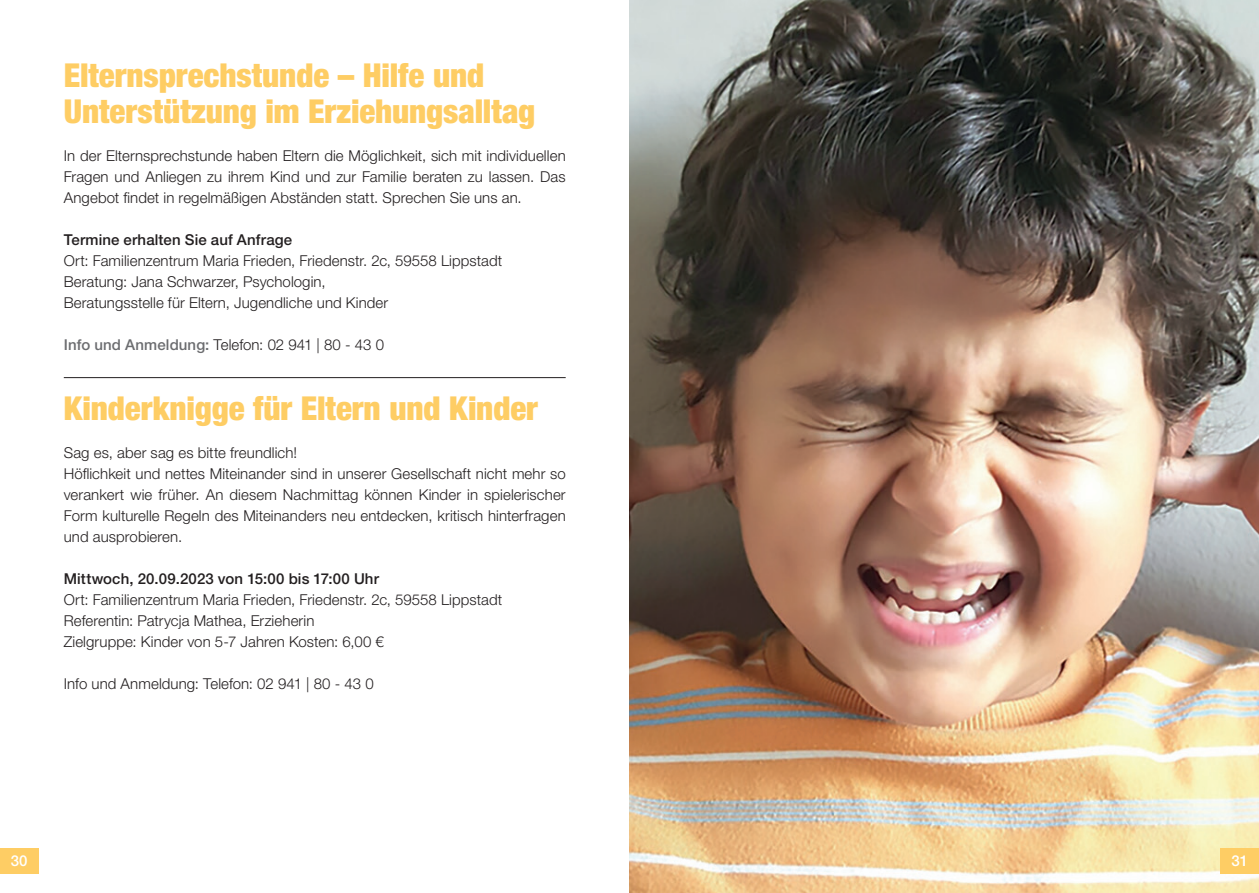
<style>
.page{position:relative;width:1259px;height:893px;background:#fff}
.page>*{position:absolute;margin:0;border:0;box-sizing:border-box;transform-origin:0 0}
.t1{font:900 condensed 33px/36px "Helvetica Neue LT Std";letter-spacing:-.005em;color:#fecd64}
.t2{font:300 15px/21px "Helvetica Neue LT Std";letter-spacing:.005em;color:#231f20}
.t3{font:500 15px "Helvetica Neue LT Std";letter-spacing:.005em;color:#231f20}
.t4{font:500 15px "Helvetica Neue LT Std";color:#fff}
.s1{font-weight:500;color:#6c6d70}
</style>
<div class="page">
<hr style="left:64px;top:377px;width:502px;height:1px;background:#231f20">
<img style="left:629px;top:0;width:630px;height:893px">
<div style="left:0;top:848px;width:38px;height:26px;background:#fecd64"></div>
<div style="left:1220px;top:848px;width:39px;height:26px;background:#fecd64"></div>
<h1 class="t1" style="left:64px;top:57px;width:473px">Elternsprechstunde – Hilfe und<br>Unterstützung im Erziehungsalltag</h1>
<p class="t2" style="left:64px;top:145px;width:503px;text-align:justify">In der Elternsprechstunde haben Eltern die Möglichkeit, sich mit individuellen Fragen und Anliegen zu ihrem Kind und zur Familie beraten zu lassen. Das Angebot findet in regelmäßigen Abständen statt. Sprechen Sie uns an.</p>
<p class="t3" style="left:64px;top:231px;width:230px">Termine erhalten Sie auf Anfrage</p>
<p class="t2" style="left:64px;top:250px;width:440px">Ort: Familienzentrum Maria Frieden, Friedenstr. 2c, 59558 Lippstadt<br>Beratung: Jana Schwarzer, Psychologin,<br>Beratungsstelle für Eltern, Jugendliche und Kinder</p>
<p class="t2" style="left:64px;top:334px;width:322px"><span class="s1">Info und Anmeldung:</span> Telefon: 02 941 | 80 - 43 0</p>
<h1 class="t1" style="left:64px;top:390px;width:475px">Kinderknigge für Eltern und Kinder</h1>
<p class="t2" style="left:64px;top:442px;width:503px">Sag es, aber sag es bitte freundlich!<br>Höflichkeit und nettes Miteinander sind in unserer Gesellschaft nicht mehr so verankert wie früher. An diesem Nachmittag können Kinder in spielerischer Form kulturelle Regeln des Miteinanders neu entdecken, kritisch hinterfragen und ausprobieren.</p>
<p class="t3" style="left:64px;top:570px;width:317px">Mittwoch, 20.09.2023 von 15:00 bis 17:00 Uhr</p>
<p class="t2" style="left:64px;top:589px;width:440px">Ort: Familienzentrum Maria Frieden, Friedenstr. 2c, 59558 Lippstadt<br>Referentin: Patrycja Mathea, Erzieherin<br>Zielgruppe: Kinder von 5-7 Jahren Kosten: 6,00 €</p>
<p class="t2" style="left:64px;top:673px;width:311px">Info und Anmeldung: Telefon: 02 941 | 80 - 43 0</p>
<p class="t4" style="left:11px;top:852px;width:18px">30</p>
<p class="t4" style="left:1231px;top:852px;width:18px">31</p>
</div>
